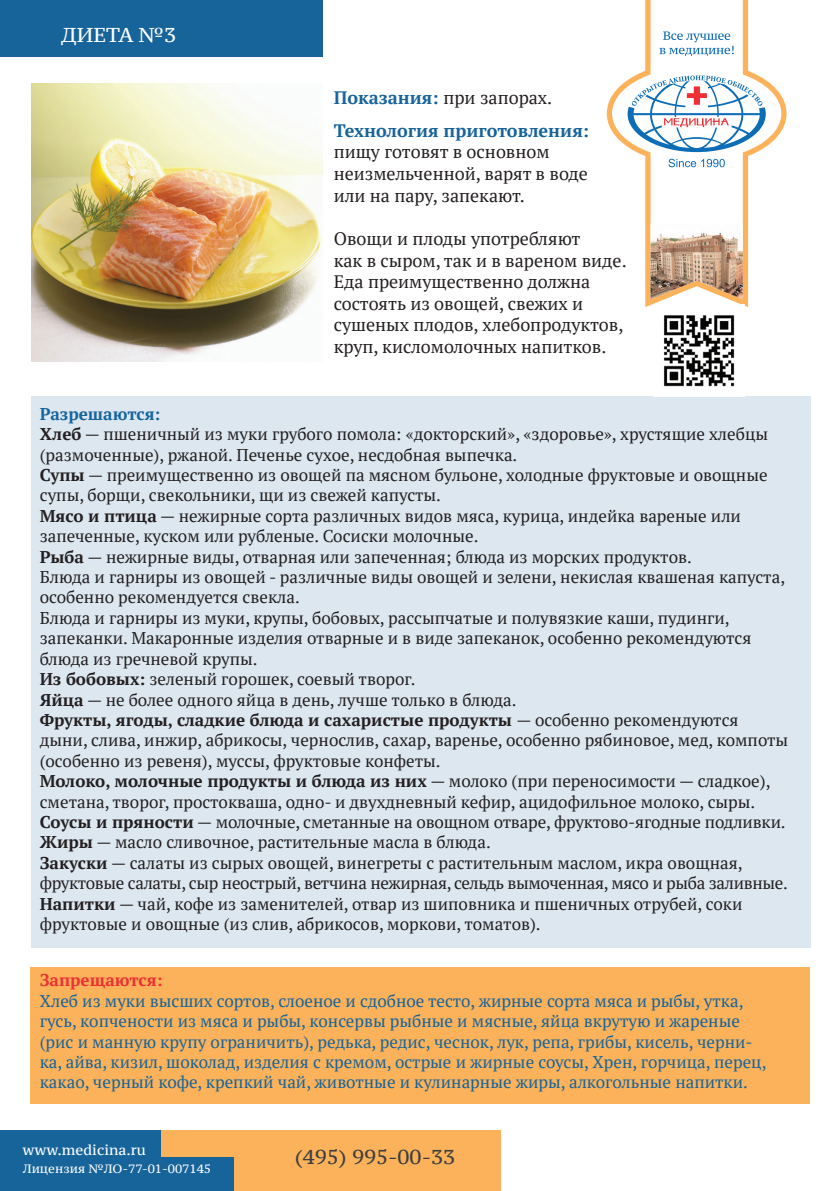
<style>
.page{position:relative;width:840px;height:1191px;background:#fff}
.page>*{position:absolute;margin:0;border:0;box-sizing:border-box;transform-origin:0 0}
.t1{font:20px "PT Serif Caption";color:#3e3e3f}
.t2{font:20px "PT Serif Caption";color:#fff}
.t3{font:18px/21.6px "PT Serif";color:#231f20}
.t4{font:700 18px/32.8px "PT Serif";color:#17649b}
.t5{font:17px/20.4px "PT Serif";color:#231f20}
.t6{font:17px/20.4px "PT Serif";color:#17649b}
.t7{font:700 17px "PT Serif";color:#ee3034}
.t8{font:14px "PT Serif Caption";color:#fff}
.t9{font:12px "PT Serif Caption";color:#fff}
.s1{font-weight:400;color:#231f20}
.s2{font-weight:700;color:#17649b}
.s3{font-weight:700}
</style>
<div class="page">
<div style="left:0;top:0;width:322px;height:57px;background:#17649b"></div>
<div style="left:30px;top:968px;width:779px;height:136px;background:#fbb25a"></div>
<div style="left:32px;top:396px;width:778px;height:551px;background:#dce7f0"></div>
<img style="left:31px;top:83px;width:291px;height:278px">
<div style="left:0;top:1130px;width:500px;height:61px;background:#fbb25a"></div>
<div style="left:0;top:1130px;width:160px;height:61px;background:#17649b"></div>
<div style="left:86px;top:1157px;width:148px;height:34px;background:#17649b"></div>
<svg style="left:606px;top:94px;width:180px;height:213px"></svg>
<svg style="left:611px;top:0;width:169px;height:299px"></svg>
<svg style="left:627px;top:75px;width:138px;height:77px"></svg>
<svg style="left:668px;top:159px;width:56px;height:8px"></svg>
<svg style="left:659px;top:31px;width:74px;height:25px"></svg>
<img style="left:650px;top:224px;width:92px;height:75px">
<img style="left:652px;top:305px;width:91px;height:82px">
<p class="t2" style="left:61px;top:22px;width:116px">ДИЕТА №3</p>
<p class="t4" style="left:333px;top:81px;width:257px">Показания: <span class="s1">при запорах.<br></span>Технология приготовления:</p>
<p class="t3" style="left:333px;top:141px;width:255px">пищу готовят в основном неизмельченной, варят в воде или на пару, запекают.</p>
<p class="t3" style="left:333px;top:227px;width:294px">Овощи и плоды употребляют<br>как в сыром, так и в вареном виде.<br>Еда преимущественно должна состоять из овощей, свежих и сушеных плодов, хлебопродуктов, круп, кисломолочных напитков.</p>
<p class="t5" style="left:40px;top:403px;width:749px"><span class="s2">Разрешаются:<br></span><span class="s3">Хлеб</span> — пшеничный из муки грубого помола: «докторский», «здоровье», хрустящие хлебцы (размоченные), ржаной. Печенье сухое, несдобная выпечка.<br><span class="s3">Супы</span> — преимущественно из овощей па мясном бульоне, холодные фруктовые и овощные супы, борщи, свекольники, щи из свежей капусты.<br><span class="s3">Мясо и птица</span> — нежирные сорта различных видов мяса, курица, индейка вареные или запеченные, куском или рубленые. Сосиски молочные.<br><span class="s3">Рыба</span> — нежирные виды, отварная или запеченная; блюда из морских продуктов.<br>Блюда и гарниры из овощей - различные виды овощей и зелени, некислая квашеная капуста, особенно рекомендуется свекла.<br>Блюда и гарниры из муки, крупы, бобовых, рассыпчатые и полувязкие каши, пудинги, запеканки. Макаронные изделия отварные и в виде запеканок, особенно рекомендуются блюда из гречневой крупы.<br><span class="s3">Из бобовых:</span> зеленый горошек, соевый творог.<br><span class="s3">Яйца</span> — не более одного яйца в день, лучше только в блюда.<br><span class="s3">Фрукты, ягоды, сладкие блюда и сахаристые продукты</span> — особенно рекомендуются дыни, слива, инжир, абрикосы, чернослив, сахар, варенье, особенно рябиновое, мед, компоты (особенно из ревеня), муссы, фруктовые конфеты.<br><span class="s3">Молоко, молочные продукты и блюда из них</span> — молоко (при переносимости — сладкое), сметана, творог, простокваша, одно- и двухдневный кефир, ацидофильное молоко, сыры.<br><span class="s3">Соусы и пряности</span> — молочные, сметанные на овощном отваре, фруктово-ягодные подливки.<br><span class="s3">Жиры</span> — масло сливочное, растительные масла в блюда.<br><span class="s3">Закуски</span> — салаты из сырых овощей, винегреты с растительным маслом, икра овощная, фруктовые салаты, сыр неострый, ветчина нежирная, сельдь вымоченная, мясо и рыба заливные.<br><span class="s3">Напитки</span> — чай, кофе из заменителей, отвар из шиповника и пшеничных отрубей, соки фруктовые и овощные (из слив, абрикосов, моркови, томатов).</p>
<p class="t7" style="left:40px;top:969px;width:124px">Запрещаются:</p>
<p class="t6" style="left:40px;top:990px;width:727px">Хлеб из муки высших сортов, слоеное и сдобное тесто, жирные сорта мяса и рыбы, утка, гусь, копчености из мяса и рыбы, консервы рыбные и мясные, яйца вкрутую и жареные (рис и манную крупу ограничить), редька, редис, чеснок, лук, репа, грибы, кисель, черни&shy;ка, айва, кизил, шоколад, изделия с кремом, острые и жирные соусы, Хрен, горчица, перец, какао, черный кофе, крепкий чай, животные и кулинарные жиры, алкогольные напитки.</p>
<p class="t8" style="left:23px;top:1141px;width:125px">www.medicina.ru</p>
<p class="t9" style="left:23px;top:1161px;width:190px">Лицензия №ЛО-77-01-007145</p>
<p class="t1" style="left:295px;top:1144px;width:162px">(495) 995-00-33</p>
</div>
